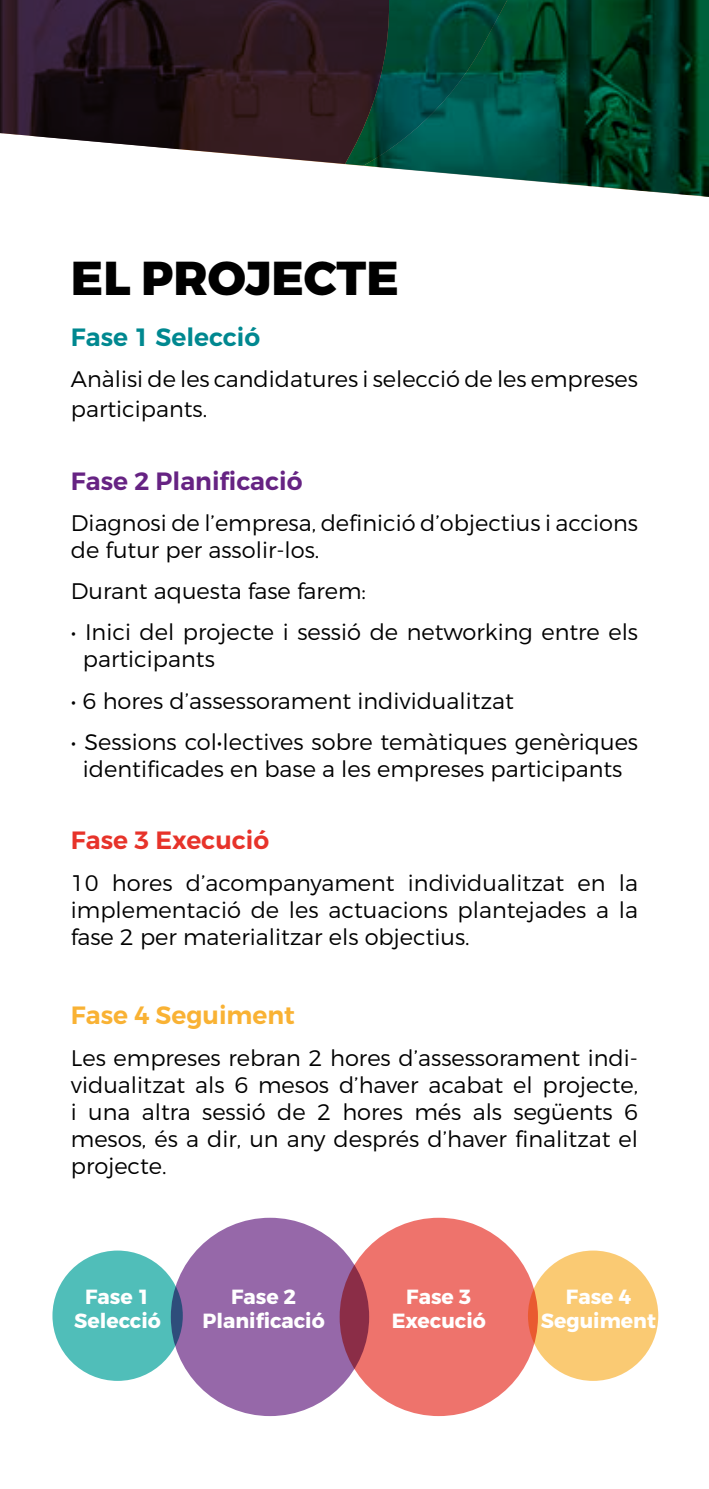
<style>
.page{position:relative;width:709px;height:1489px;background:#fff}
.page>*{position:absolute;margin:0;border:0;box-sizing:border-box;transform-origin:0 0}
.t1{font:800 47.5px "Montserrat";color:#000}
.t2{font:600 25px "Montserrat";color:#662383}
.t3{font:600 25px "Montserrat";color:#f9b234}
.t4{font:600 25px "Montserrat";color:#008890}
.t5{font:600 25px "Montserrat";color:#e7332a}
.t6{font:300 22.5px/27px "Montserrat";color:#000}
.t7{font:700 20.5px/24.5px "Montserrat";color:#fff;text-align:center}
</style>
<div class="page">
<div style="left:52px;top:1250px;width:131px;height:130px;background:#50beb9;border-radius:50%"></div>
<div style="left:528px;top:1250px;width:130px;height:130px;background:#faca73;border-radius:50%"></div>
<div style="left:171px;top:1217px;width:198px;height:198px;background:#9668a9;border-radius:50%"></div>
<svg style="left:339px;top:1217px;width:199px;height:198px;fill:#ee736c"></svg>
<svg style="left:510px;top:179px;width:199px;height:18px"></svg>
<svg style="left:433px;top:0;width:276px;height:179px"></svg>
<svg style="left:0;top:0;width:433px;height:173px"></svg>
<h1 class="t1" style="left:71px;top:248px;width:329px">EL PROJECTE</h1>
<p class="t4" style="left:71px;top:322px;width:191px">Fase 1 Selecció</p>
<p class="t6" style="left:71px;top:364px;width:568px;line-height:30px">Anàlisi de les candidatures i selecció de les empreses participants.</p>
<p class="t2" style="left:71px;top:465px;width:233px">Fase 2 Planificació</p>
<p class="t6" style="left:71px;top:509px;width:568px">Diagnosi de l’empresa, definició d’objectius i accions de futur per assolir-los.</p>
<p class="t6" style="left:71px;top:577px;width:297px">Durant aquesta fase farem:</p>
<p class="t6" style="left:83px;top:618px;width:556px;text-indent:-12px">• Inici del projecte i sessió de networking entre els participants</p>
<p class="t6" style="left:71px;top:686px;width:444px">• 6 hores d’assessorament individualitzat</p>
<p class="t6" style="left:71px;top:728px;width:568px;text-align:center">• Sessions col•lectives sobre temàtiques genèriques identificades en base a les empreses participants</p>
<p class="t5" style="left:71px;top:825px;width:200px">Fase 3 Execució</p>
<p class="t6" style="left:71px;top:868px;width:568px;text-align:justify">10 hores d’acompanyament individualitzat en la implementació de les actuacions plantejades a la fase 2 per materialitzar els objectius.</p>
<p class="t3" style="left:71px;top:999px;width:225px">Fase 4 Seguiment</p>
<p class="t6" style="left:71px;top:1043px;width:568px;text-align:justify">Les empreses rebran 2 hores d’assessorament indi&shy;vidualitzat als 6 mesos d’haver acabat el projecte, i una altra sessió de 2 hores més als següents 6 mesos, és a dir, un any després d’haver finalitzat el projecte.</p>
<p class="t7" style="left:74px;top:1284px;width:88px">Fase 1<br>Selecció</p>
<p class="t7" style="left:203px;top:1284px;width:124px">Fase 2<br>Planificació</p>
<p class="t7" style="left:392px;top:1284px;width:96px">Fase 3<br>Execució</p>
<p class="t7" style="left:541px;top:1284px;width:117px">Fase 4<br>Seguiment</p>
</div>
